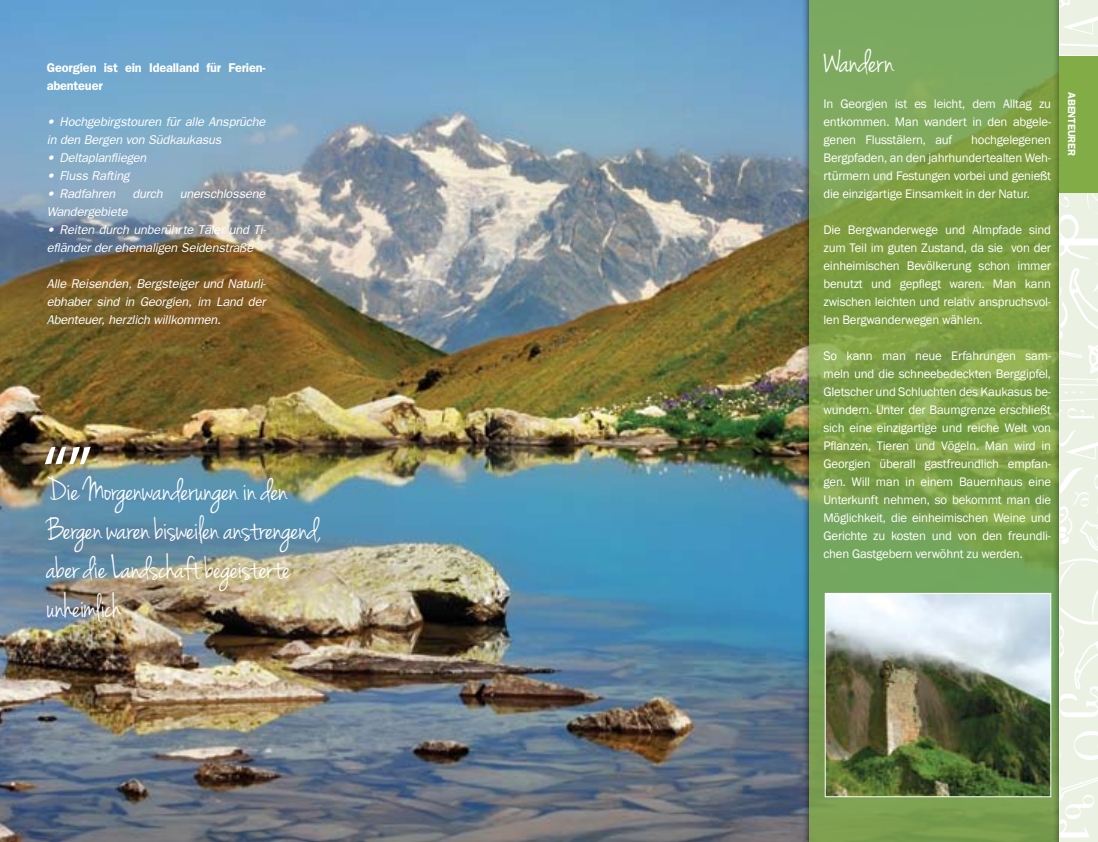
<style>
.page{position:relative;width:1098px;height:842px;background:#fff}
.page>*{position:absolute;margin:0;border:0;box-sizing:border-box;transform-origin:0 0}
.t1{font:36px "Jenna Sue";letter-spacing:-.015em;color:#fff}
.t2{font:34.35px/39px "Jenna Sue";letter-spacing:-.015em;color:#fff}
.t3{font:12.75px/18px "Franklin Gothic";letter-spacing:-.015em;color:#fff;text-align:justify}
.t4{font:italic 12.75px/18px "Franklin Gothic";letter-spacing:-.015em;color:#fff}
.t5{font:600 12.75px/18px "Franklin Gothic";letter-spacing:-.015em;color:#fff}
.t6{font:600 10.5px "Franklin Gothic";letter-spacing:-.015em;color:#fff}
</style>
<div class="page">
<img style="left:0;top:0;width:800px;height:842px">
<div style="left:800px;top:0;width:297px;height:842px;background:#000;opacity:.75"></div>
<svg style="left:808px;top:0;width:243px;height:842px;background:#7ba14e"></svg>
<img style="left:826px;top:595px;width:222px;height:200px">
<div style="left:824px;top:593px;width:226px;height:204px;border:1px solid #fff"></div>
<div style="left:1051px;top:0;width:46px;height:842px;background:#000;opacity:.5"></div>
<svg style="left:1059px;top:0;width:38px;height:842px"></svg>
<svg style="left:45px;top:447px;width:46px;height:17px"></svg>
<div style="left:1059px;top:56px;width:38px;height:136px;background:#82ac46"></div>
<p class="t5" style="left:47px;top:58px;width:220px">Georgien ist ein Idealland für Ferien&shy;abenteuer</p>
<p class="t4" style="left:47px;top:112px;width:220px">• Hochgebirgstouren für alle Ansprüche in den Bergen von Südkaukasus</p>
<p class="t4" style="left:47px;top:148px;width:101px">• Deltaplanfliegen</p>
<p class="t4" style="left:47px;top:166px;width:84px">• Fluss Rafting</p>
<p class="t4" style="left:47px;top:184px;width:70px">• Radfahren</p>
<p class="t4" style="left:132px;top:184px;width:32px">durch</p>
<p class="t4" style="left:180px;top:184px;width:87px">unerschlossene</p>
<p class="t4" style="left:47px;top:202px;width:82px">Wandergebiete</p>
<p class="t4" style="left:47px;top:220px;width:221px">• Reiten durch unberührte Täler und Ti&shy;efländer der ehemaligen Seidenstraße</p>
<p class="t4" style="left:47px;top:274px;width:221px;text-align:justify">Alle Reisenden, Bergsteiger und Naturli&shy;ebhaber sind in Georgien, im Land der Abenteuer, herzlich willkommen.</p>
<h2 class="t2" style="left:47px;top:472px;width:276px">Die Morgenwanderungen in den<br>Bergen waren bisweilen anstrengend, aber die Landschaft begeisterte unheimlich</h2>
<h1 class="t1" style="left:823px;top:41px;width:72px">Wandern</h1>
<p class="t3" style="left:823px;top:95px;width:229px">In Georgien ist es leicht, dem Alltag zu entkommen. Man wandert in den abgele&shy;genen Flusstälern, auf</p>
<p class="t3" style="left:823px;top:131px;width:229px;text-indent:148px">hochgelegenen Bergpfaden, an den jahrhundertealten Weh&shy;rtürmern und Festungen vorbei und genießt die einzigartige Einsamkeit in der Natur.</p>
<p class="t3" style="left:823px;top:221px;width:229px">Die Bergwanderwege und Almpfade sind zum Teil im guten Zustand, da sie von der einheimischen Bevölkerung schon immer benutzt und gepflegt waren. Man kann zwischen leichten und relativ anspruchsvol&shy;len Bergwanderwegen wählen.</p>
<p class="t3" style="left:823px;top:347px;width:229px">So kann man neue Erfahrungen sam&shy;meln und die schneebedeckten Berggipfel, Gletscher und Schluchten des Kaukasus be&shy;wundern. Unter der Baumgrenze erschließt sich eine einzigartige und reiche Welt von Pflanzen, Tieren und Vögeln. Man wird in Georgien überall gastfreundlich empfan&shy;gen. Will man in einem Bauernhaus eine Unterkunft nehmen, so bekommt man die Möglichkeit, die einheimischen Weine und Gerichte zu kosten und von den freundli&shy;chen Gastgebern verwöhnt zu werden.</p>
<p class="t6" style="left:1077px;top:92px;width:65px;rotate:90deg">ABENTEURER</p>
</div>
